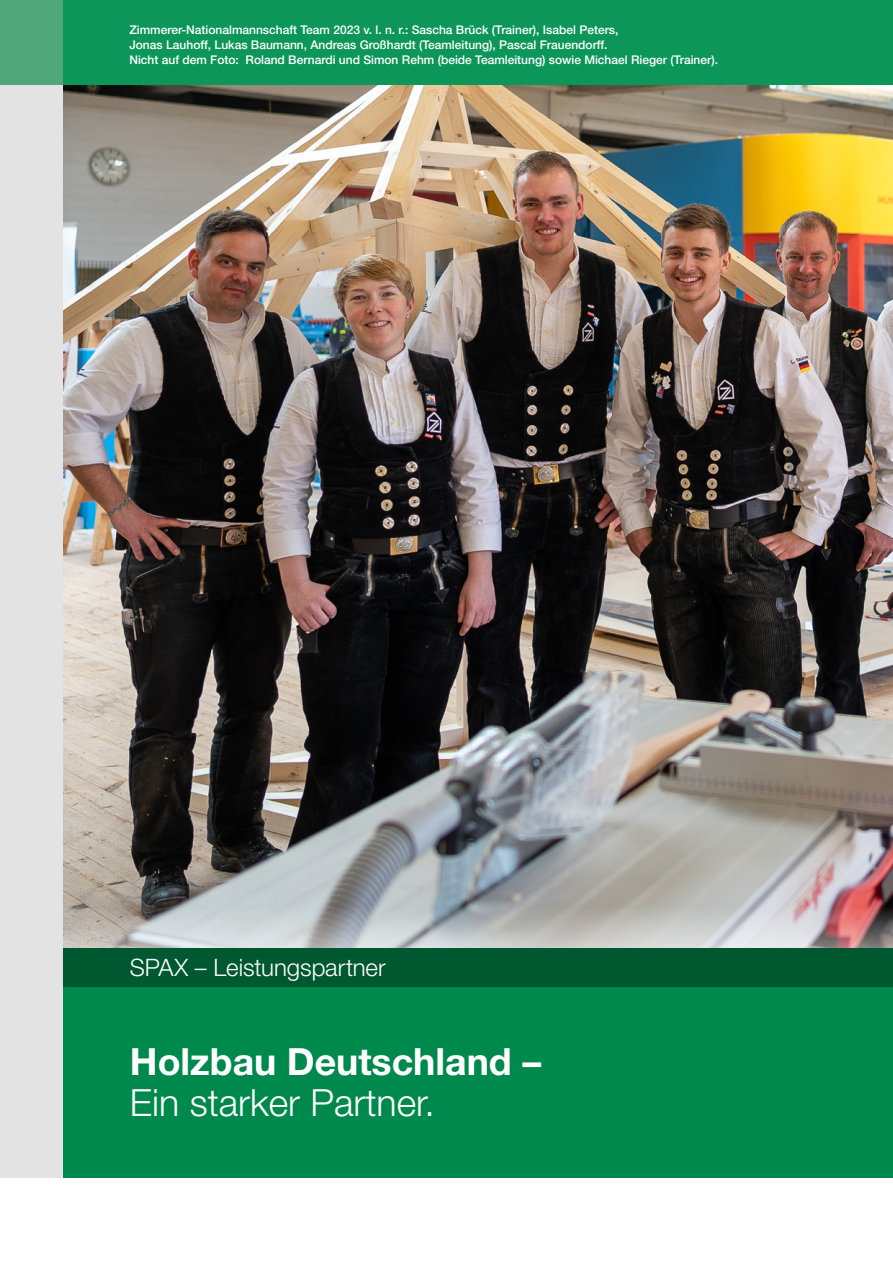
<style>
.page{position:relative;width:893px;height:1263px;background:#fff}
.page>*{position:absolute;margin:0;border:0;box-sizing:border-box;transform-origin:0 0}
.t1{font:700 37.5px/40.5px "Helvetica Neue LT Pro";color:#fff}
.Bereichbalken{font:300 24px "Helvetica Neue LT Pro";letter-spacing:-.005em;color:#fff}
.Durchmesser{font:500 12px/15px "Helvetica Neue LT Pro";color:#fff}
.s1{font-weight:300}
</style>
<div class="page">
<div style="left:0;top:85px;width:893px;height:1093px;background:#e3e3e3"></div>
<div style="left:0;top:0;width:893px;height:85px;background:#4fa77a"></div>
<img style="left:64px;top:85px;width:829px;height:821px">
<svg style="left:64px;top:906px;width:829px;height:42px"></svg>
<div style="left:64px;top:0;width:829px;height:85px;background:#0d965a"></div>
<div style="left:64px;top:986px;width:829px;height:192px;background:#00894d"></div>
<div style="left:64px;top:948px;width:829px;height:38px;background:#005831"></div>
<p class="Durchmesser" style="left:129px;top:22px;width:491px">Zimmerer-Nationalmannschaft Team 2023 v. l. n. r.: Sascha Brück (Trainer), Isabel Peters,</p>
<p class="Durchmesser" style="left:129px;top:37px;width:590px">Jonas Lauhoff, Lukas Baumann, Andreas Großhardt (Teamleitung), Pascal Frauendorff.<br>Nicht auf dem Foto: Roland Bernardi und Simon Rehm (beide Teamleitung) sowie Michael Rieger (Trainer).</p>
<p class="Bereichbalken" style="left:130px;top:953px;width:257px">SPAX – Leistungspartner</p>
<p class="t1" style="left:130px;top:1041px;width:413px">Holzbau Deutschland –<br><span class="s1">Ein starker Partner.</span></p>
</div>
